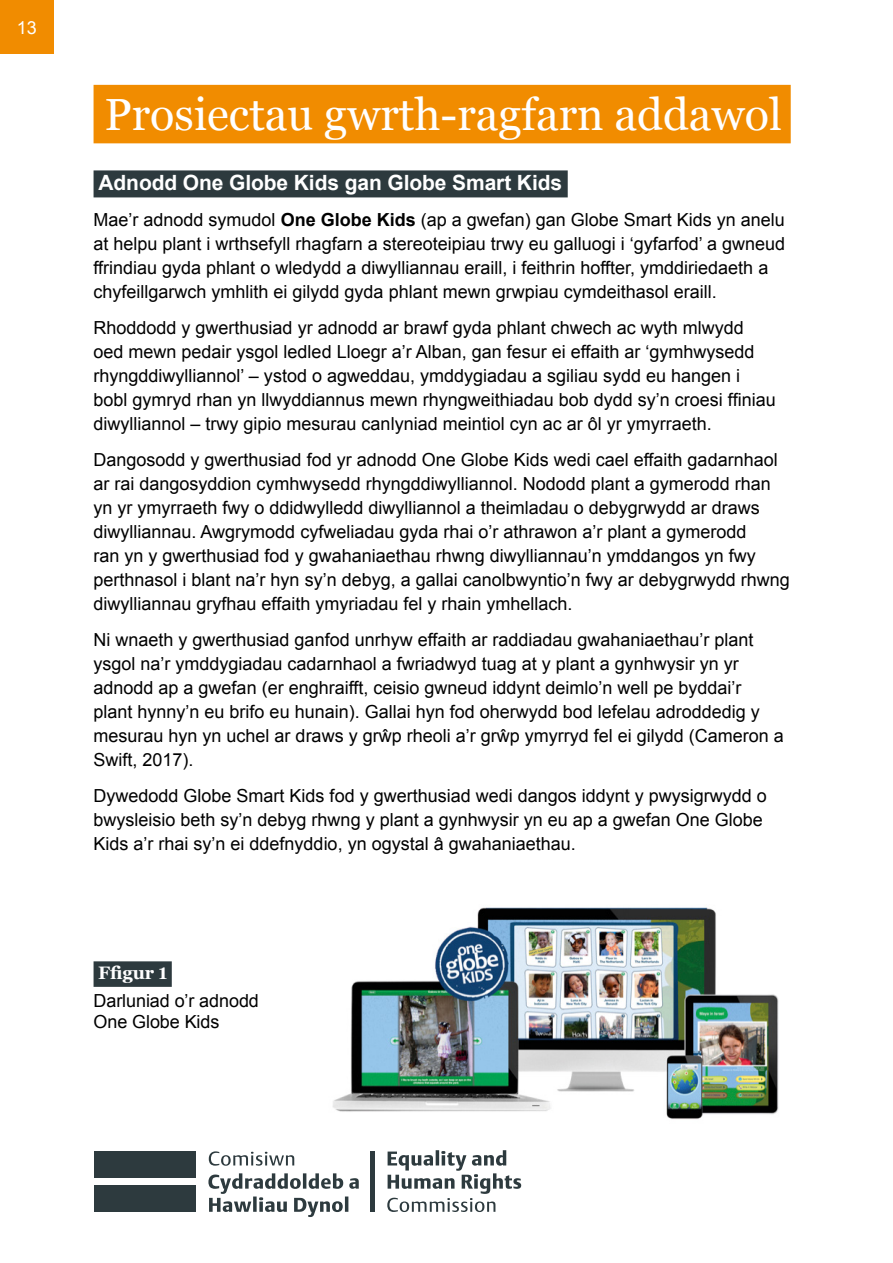
<style>
.page{position:relative;width:893px;height:1263px;background:#fff}
.page>*{position:absolute;margin:0;border:0;box-sizing:border-box;transform-origin:0 0}
.t1{font:45px "Georgia";color:#fff}
.t2{font:700 21px "Arial";letter-spacing:-.005em;color:#fff}
.t3{font:18px/24px "Arial";color:#000}
.t4{font:700 18px "Georgia";color:#fff}
.t5{font:18px "Arial";color:#fff}
.s1{font-weight:700}
</style>
<div class="page">
<div style="left:0;top:0;width:54px;height:54px;background:#f18c00"></div>
<div style="left:94px;top:1151px;width:101px;height:27px;background:#2d3a3e"></div>
<div style="left:94px;top:1185px;width:101px;height:27px;background:#2d3a3e"></div>
<div style="left:370px;top:1151px;width:5px;height:61px;background:#2d3a3e"></div>
<svg style="left:387px;top:1150px;width:134px;height:62px"></svg>
<svg style="left:209px;top:1151px;width:85px;height:15px"></svg>
<svg style="left:208px;top:1173px;width:151px;height:44px"></svg>
<img style="left:332px;top:907px;width:447px;height:212px">
<div style="left:94px;top:85px;width:697px;height:58px;background:#f18c00"></div>
<div style="left:94px;top:170px;width:474px;height:27px;background:#2d3a3e"></div>
<div style="left:94px;top:961px;width:78px;height:26px;background:#2d3a3e"></div>
<p class="t5" style="left:17px;top:15px;width:22px">13</p>
<h1 class="t1" style="left:104px;top:89px;width:679px">Prosiectau gwrth-ragfarn addawol</h1>
<p class="t2" style="left:98px;top:168px;width:465px">Adnodd One Globe Kids gan Globe Smart Kids</p>
<p class="t3" style="left:94px;top:207px;width:693px">Mae’r adnodd symudol <span class="s1">One Globe Kids</span> (ap a gwefan) gan Globe Smart Kids yn anelu at helpu plant i wrthsefyll rhagfarn a stereoteipiau trwy eu galluogi i ‘gyfarfod’ a gwneud ffrindiau gyda phlant o wledydd a diwylliannau eraill, i feithrin hoffter, ymddiriedaeth a chyfeillgarwch ymhlith ei gilydd gyda phlant mewn grwpiau cymdeithasol eraill.</p>
<p class="t3" style="left:94px;top:315px;width:684px">Rhoddodd y gwerthusiad yr adnodd ar brawf gyda phlant chwech ac wyth mlwydd oed mewn pedair ysgol ledled Lloegr a’r Alban, gan fesur ei effaith ar ‘gymhwysedd rhyngddiwylliannol’ – ystod o agweddau, ymddygiadau a sgiliau sydd eu hangen i bobl gymryd rhan yn llwyddiannus mewn rhyngweithiadau bob dydd sy’n croesi ffiniau diwylliannol – trwy gipio mesurau canlyniad meintiol cyn ac ar ôl yr ymyrraeth.</p>
<p class="t3" style="left:94px;top:447px;width:698px">Dangosodd y gwerthusiad fod yr adnodd One Globe Kids wedi cael effaith gadarnhaol ar rai dangosyddion cymhwysedd rhyngddiwylliannol. Nododd plant a gymerodd rhan yn yr ymyrraeth fwy o ddidwylledd diwylliannol a theimladau o debygrwydd ar draws diwylliannau. Awgrymodd cyfweliadau gyda rhai o’r athrawon a’r plant a gymerodd<br>ran yn y gwerthusiad fod y gwahaniaethau rhwng diwylliannau’n ymddangos yn fwy perthnasol i blant na’r hyn sy’n debyg, a gallai canolbwyntio’n fwy ar debygrwydd rhwng diwylliannau gryfhau effaith ymyriadau fel y rhain ymhellach.</p>
<p class="t3" style="left:94px;top:627px;width:692px">Ni wnaeth y gwerthusiad ganfod unrhyw effaith ar raddiadau gwahaniaethau’r plant ysgol na’r ymddygiadau cadarnhaol a fwriadwyd tuag at y plant a gynhwysir yn yr adnodd ap a gwefan (er enghraifft, ceisio gwneud iddynt deimlo’n well pe byddai’r plant hynny’n eu brifo eu hunain). Gallai hyn fod oherwydd bod lefelau adroddedig y mesurau hyn yn uchel ar draws y grŵp rheoli a’r grŵp ymyrryd fel ei gilydd (Cameron a Swift, 2017).</p>
<p class="t3" style="left:94px;top:783px;width:675px">Dywedodd Globe Smart Kids fod y gwerthusiad wedi dangos iddynt y pwysigrwydd o bwysleisio beth sy’n debyg rhwng y plant a gynhwysir yn eu ap a gwefan One Globe<br>Kids a’r rhai sy’n ei ddefnyddio, yn ogystal â gwahaniaethau.</p>
<p class="t4" style="left:98px;top:963px;width:71px">Ffigur 1</p>
<p class="t3" style="left:94px;top:990px;width:167px;line-height:21px">Darluniad o’r adnodd<br>One Globe Kids</p>
</div>
